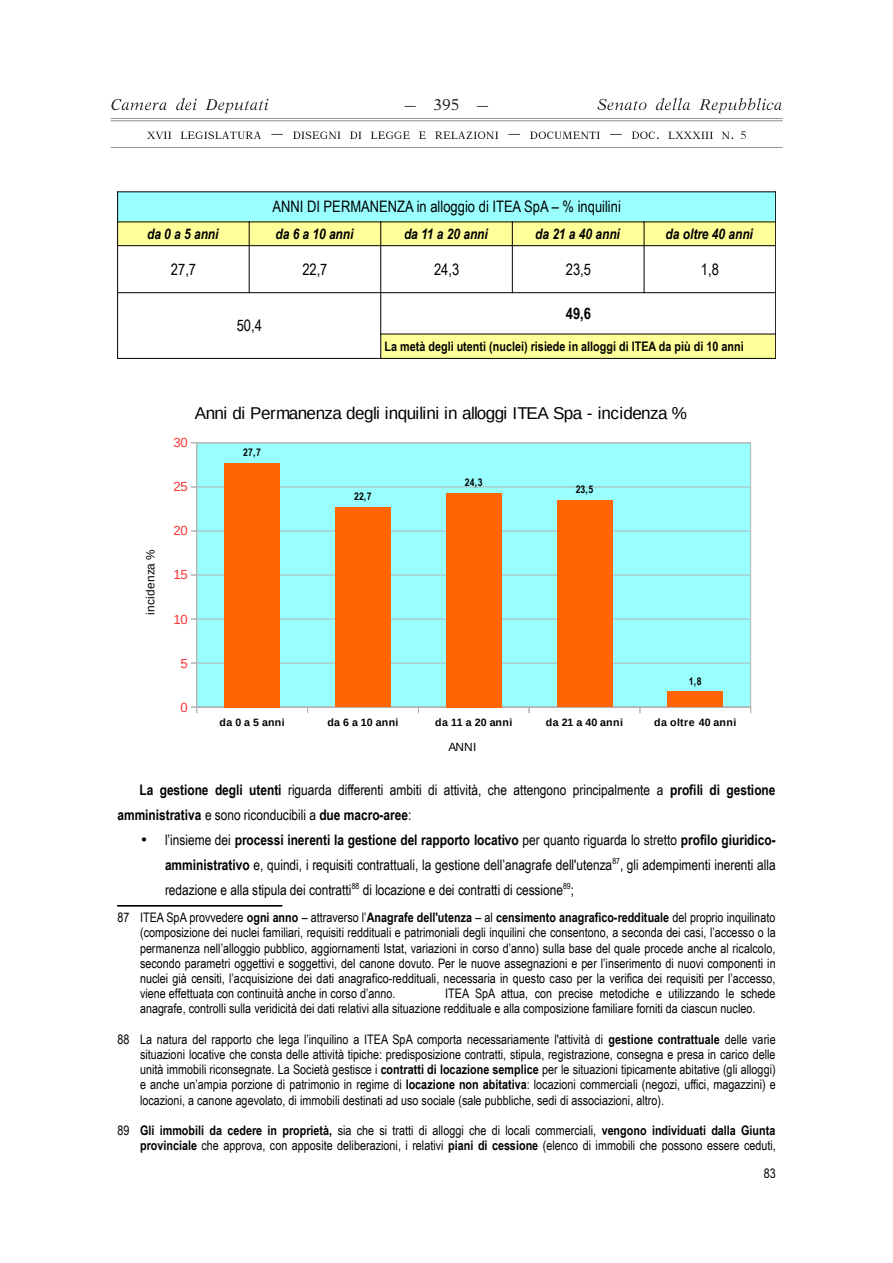
<style>
.page{position:relative;width:893px;height:1263px;background:#fff}
.page>*{position:absolute;margin:0;border:0;box-sizing:border-box;transform-origin:0 0}
.t1{font:17.1px "Qsspvc Liberation Sans";letter-spacing:-.035em;color:#000}
.t2{font:15.9px "Ftjxnk Arial Narrow";color:#000}
.t3{font:700 15.9px "Ydmfth Arial Narrow";color:#000}
.t4{font:15.75px "New Aster LT Std";color:#231f20;scale:1.4 1}
.t5{font:14.55px/25px "Ftjxnk Arial Narrow";color:#000}
.t6{font:700 14.55px "Ydmfth Arial Narrow";color:#000}
.t7{font:italic 700 14.55px "Pxpbnc Arial Narrow";color:#000}
.t8{font:13.2px/15.1px "Ftjxnk Arial Narrow";color:#000;text-align:justify}
.t9{font:700 13.2px "Ydmfth Arial Narrow";color:#000}
.t10{font:13.2px "Qsspvc Liberation Sans";letter-spacing:-.025em;color:#f33}
.t11{font:11.85px "Qsspvc Liberation Sans";letter-spacing:.025em;color:#000}
.t12{font:700 10.65px "Pgcmdl Liberation Sans";letter-spacing:.03em;color:#000}
.t13{font:700 10.65px "Ydmfth Arial Narrow";letter-spacing:.005em;color:#000}
.s1{font-family:"Ydmfth Arial Narrow";font-weight:700}
.s2{font-family:"Ftjxnk Arial Narrow";font-weight:400}
</style>
<div class="page">
<div style="left:118px;top:192px;width:657px;height:30px;background:#9affff"></div>
<div style="left:118px;top:222px;width:131px;height:24px;background:#ffff9a"></div>
<div style="left:249px;top:222px;width:132px;height:24px;background:#ffff9a"></div>
<div style="left:381px;top:222px;width:131px;height:24px;background:#ffff9a"></div>
<div style="left:512px;top:222px;width:132px;height:24px;background:#ffff9a"></div>
<div style="left:644px;top:222px;width:131px;height:24px;background:#ffff9a"></div>
<div style="left:381px;top:334px;width:394px;height:24px;background:#ffff9a"></div>
<hr style="left:118px;top:192px;width:657px;height:1px;background:#000">
<hr style="left:118px;top:222px;width:131px;height:1px;background:#000">
<hr style="left:249px;top:222px;width:132px;height:1px;background:#000">
<hr style="left:381px;top:222px;width:131px;height:1px;background:#000">
<hr style="left:512px;top:222px;width:132px;height:1px;background:#000">
<hr style="left:644px;top:222px;width:131px;height:1px;background:#000">
<hr style="left:118px;top:245px;width:131px;height:1px;background:#000">
<hr style="left:249px;top:245px;width:132px;height:1px;background:#000">
<hr style="left:381px;top:245px;width:131px;height:1px;background:#000">
<hr style="left:512px;top:245px;width:132px;height:1px;background:#000">
<hr style="left:644px;top:245px;width:131px;height:1px;background:#000">
<hr style="left:118px;top:292px;width:131px;height:1px;background:#000">
<hr style="left:249px;top:292px;width:132px;height:1px;background:#000">
<hr style="left:381px;top:292px;width:131px;height:1px;background:#000">
<hr style="left:512px;top:292px;width:132px;height:1px;background:#000">
<hr style="left:644px;top:292px;width:131px;height:1px;background:#000">
<hr style="left:381px;top:334px;width:394px;height:1px;background:#000">
<hr style="left:118px;top:358px;width:263px;height:1px;background:#000">
<hr style="left:381px;top:358px;width:394px;height:1px;background:#000">
<hr style="left:117px;top:192px;width:1px;height:30px;background:#000">
<svg style="left:117px;top:222px;width:1px;height:23px"></svg>
<hr style="left:117px;top:245px;width:1px;height:48px;background:#000">
<hr style="left:117px;top:293px;width:1px;height:65px;background:#000">
<svg style="left:249px;top:222px;width:1px;height:23px"></svg>
<hr style="left:249px;top:245px;width:1px;height:48px;background:#000">
<svg style="left:380px;top:222px;width:1px;height:23px"></svg>
<hr style="left:380px;top:245px;width:1px;height:48px;background:#000">
<hr style="left:380px;top:293px;width:1px;height:41px;background:#000">
<svg style="left:380px;top:334px;width:1px;height:24px"></svg>
<svg style="left:512px;top:222px;width:1px;height:23px"></svg>
<hr style="left:512px;top:245px;width:1px;height:48px;background:#000">
<svg style="left:644px;top:222px;width:1px;height:23px"></svg>
<hr style="left:644px;top:245px;width:1px;height:48px;background:#000">
<hr style="left:775px;top:192px;width:1px;height:30px;background:#000">
<svg style="left:775px;top:222px;width:1px;height:23px"></svg>
<hr style="left:775px;top:245px;width:1px;height:48px;background:#000">
<hr style="left:775px;top:293px;width:1px;height:41px;background:#000">
<svg style="left:775px;top:334px;width:1px;height:24px"></svg>
<div style="left:117px;top:905px;width:165px;height:1px;border:1px solid #000"></div>
<div style="left:197px;top:443px;width:554px;height:264px;background:#9affff"></div>
<hr style="left:197px;top:663px;width:554px;height:1px;background:#b3b3b3">
<hr style="left:197px;top:619px;width:554px;height:1px;background:#b3b3b3">
<hr style="left:197px;top:575px;width:554px;height:1px;background:#b3b3b3">
<hr style="left:197px;top:531px;width:554px;height:1px;background:#b3b3b3">
<hr style="left:197px;top:487px;width:554px;height:1px;background:#b3b3b3">
<hr style="left:197px;top:442px;width:554px;height:1px;background:#b3b3b3">
<hr style="left:197px;top:707px;width:554px;height:1px;background:#b3b3b3">
<hr style="left:196px;top:443px;width:1px;height:264px;background:#b3b3b3">
<div style="left:667px;top:691px;width:56px;height:16px;background:#ff6500"></div>
<div style="left:557px;top:500px;width:55px;height:207px;background:#ff6500"></div>
<div style="left:446px;top:493px;width:55px;height:214px;background:#ff6500"></div>
<div style="left:335px;top:507px;width:56px;height:200px;background:#ff6500"></div>
<div style="left:224px;top:463px;width:56px;height:244px;background:#ff6500"></div>
<img style="left:110px;top:98px;width:673px;height:50px">
<p class="t4" style="left:405px;top:95px;width:61px">– 395 –</p>
<p class="t2" style="left:272px;top:198px;width:350px">ANNI DI PERMANENZA in alloggio di ITEA SpA – % inquilini</p>
<p class="t7" style="left:147px;top:225px;width:73px">da 0 a 5 anni</p>
<p class="t7" style="left:275px;top:225px;width:80px">da 6 a 10 anni</p>
<p class="t7" style="left:404px;top:225px;width:85px">da 11 a 20 anni</p>
<p class="t7" style="left:535px;top:225px;width:86px">da 21 a 40 anni</p>
<p class="t7" style="left:665px;top:225px;width:89px">da oltre 40 anni</p>
<p class="t2" style="left:171px;top:260px;width:27px">27,7</p>
<p class="t2" style="left:302px;top:260px;width:27px">22,7</p>
<p class="t2" style="left:434px;top:260px;width:27px">24,3</p>
<p class="t2" style="left:566px;top:260px;width:27px">23,5</p>
<p class="t2" style="left:701px;top:260px;width:20px">1,8</p>
<p class="t2" style="left:237px;top:316px;width:27px">50,4</p>
<p class="t3" style="left:566px;top:304px;width:27px">49,6</p>
<p class="t9" style="left:385px;top:339px;width:361px">La metà degli utenti (nuclei) risiede in alloggi di ITEA da più di 10 anni</p>
<p class="t1" style="left:195px;top:403px;width:494px">Anni di Permanenza degli inquilini in alloggi ITEA Spa - incidenza %</p>
<p class="t11" style="left:143px;top:615px;width:67px;rotate:-90deg">incidenza %</p>
<p class="t10" style="left:174px;top:435px;width:16px">30</p>
<p class="t10" style="left:174px;top:479px;width:16px">25</p>
<p class="t10" style="left:174px;top:523px;width:16px">20</p>
<p class="t10" style="left:174px;top:567px;width:16px">15</p>
<p class="t10" style="left:174px;top:611px;width:16px">10</p>
<p class="t10" style="left:180px;top:655px;width:9px">5</p>
<p class="t10" style="left:180px;top:699px;width:9px">0</p>
<p class="t13" style="left:243px;top:446px;width:19px">27,7</p>
<p class="t13" style="left:354px;top:490px;width:19px">22,7</p>
<p class="t13" style="left:465px;top:476px;width:19px">24,3</p>
<p class="t13" style="left:576px;top:484px;width:19px">23,5</p>
<p class="t13" style="left:689px;top:675px;width:14px">1,8</p>
<p class="t12" style="left:220px;top:716px;width:67px">da 0 a 5 anni</p>
<p class="t12" style="left:327px;top:716px;width:73px">da 6 a 10 anni</p>
<p class="t12" style="left:435px;top:716px;width:79px">da 11 a 20 anni</p>
<p class="t12" style="left:546px;top:716px;width:79px">da 21 a 40 anni</p>
<p class="t12" style="left:654px;top:716px;width:84px">da oltre 40 anni</p>
<p class="t11" style="left:448px;top:740px;width:29px">ANNI</p>
<p class="t5" style="left:139px;top:777px;width:638px"><span class="s1">La gestione degli utenti</span> riguarda differenti ambiti di attività, che attengono principalmente a <span class="s1">profili di gestione</span></p>
<p class="t6" style="left:118px;top:806px;width:295px">amministrativa <span class="s2">e sono riconducibili a</span> due macro-aree<span class="s2">:</span></p>
<p class="t6" style="left:141px;top:831px;width:636px">• <span class="s2">l’insieme dei</span> processi inerenti la gestione del rapporto locativo <span class="s2">per quanto riguarda lo stretto</span> profilo giuridico-</p>
<p class="t5" style="left:165px;top:852px;width:612px"><span class="s1">amministrativo</span> e, quindi, i requisiti contrattuali, la gestione dell’anagrafe dell'utenza<sup>87</sup>, gli adempimenti inerenti alla redazione e alla stipula dei contratti<sup>88</sup> di locazione e dei contratti di cessione<sup>89</sup>;</p>
<p class="t9" style="left:118px;top:910px;width:659px"><span class="s2">87 ITEA SpA provvedere</span> ogni anno <span class="s2">– attraverso l’</span>Anagrafe dell'utenza <span class="s2">– al</span> censimento anagrafico-reddituale <span class="s2">del proprio inquilinato</span></p>
<p class="t8" style="left:140px;top:925px;width:637px">(composizione dei nuclei familiari, requisiti reddituali e patrimoniali degli inquilini che consentono, a seconda dei casi, l’accesso o la permanenza nell’alloggio pubblico, aggiornamenti Istat, variazioni in corso d’anno) sulla base del quale procede anche al ricalcolo, secondo parametri oggettivi e soggettivi, del canone dovuto. Per le nuove assegnazioni e per l’inserimento di nuovi componenti in nuclei già censiti, l’acquisizione dei dati anagrafico-reddituali, necessaria in questo caso per la verifica dei requisiti per l’accesso, viene effettuata con continuità anche in corso d’anno.</p>
<p class="t8" style="left:140px;top:986px;width:637px;text-indent:305px">ITEA SpA attua, con precise metodiche e utilizzando le schede anagrafe, controlli sulla veridicità dei dati relativi alla situazione reddituale e alla composizione familiare forniti da ciascun nucleo.</p>
<p class="t8" style="left:140px;top:1031px;width:637px;text-indent:-22px">88 La natura del rapporto che lega l’inquilino a ITEA SpA comporta necessariamente l'attività di <span class="s1">gestione contrattuale</span> delle varie situazioni locative che consta delle attività tipiche: predisposizione contratti, stipula, registrazione, consegna e presa in carico delle unità immobili riconsegnate. La Società gestisce i <span class="s1">contratti di locazione semplice</span> per le situazioni tipicamente abitative (gli alloggi) e anche un’ampia porzione di patrimonio in regime di <span class="s1">locazione non abitativa</span>: locazioni commerciali (negozi, uffici, magazzini) e locazioni, a canone agevolato, di immobili destinati ad uso sociale (sale pubbliche, sedi di associazioni, altro).</p>
<p class="t9" style="left:118px;top:1123px;width:659px"><span class="s2">89</span> Gli immobili da cedere in proprietà, <span class="s2">sia che si tratti di alloggi che di locali commerciali,</span> vengono individuati dalla Giunta</p>
<p class="t8" style="left:140px;top:1131px;width:637px;line-height:28.2px;text-align:right"><span class="s1">provinciale</span> che approva, con apposite deliberazioni, i relativi <span class="s1">piani di cessione</span> (elenco di immobili che possono essere ceduti,<br>83</p>
</div>
